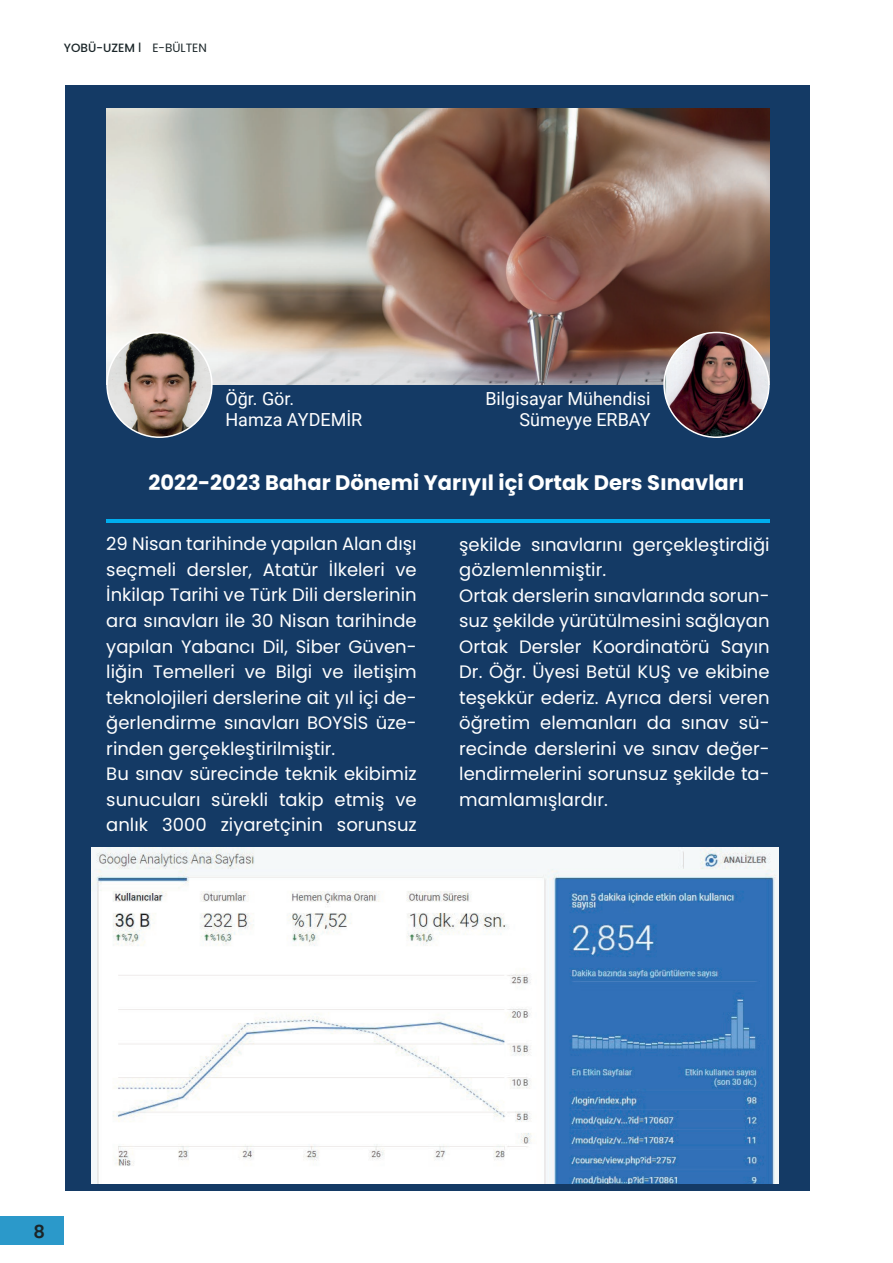
<style>
.page{position:relative;width:893px;height:1263px;background:#fff}
.page>*{position:absolute;margin:0;border:0;box-sizing:border-box;transform-origin:0 0}
.t1{font:700 21px "Poppins";color:#fff}
.t2{font:18px/25.5px "Poppins";color:#fff}
.t3{font:18px/21.6px "Roboto";color:#fff}
.t4{font:600 18px "Poppins";color:#1b2528}
.t5{font:500 12px "Poppins";color:#1b2629}
.s1{font-weight:400;font-size:13.5px}
.s2{font-weight:400}
</style>
<div class="page">
<div style="left:0;top:1216px;width:64px;height:29px;background:#2b99ca"></div>
<div style="left:66px;top:85px;width:744px;height:1106px;background:#143a65"></div>
<hr style="left:106px;top:519px;width:664px;height:4px;background:#00aeef">
<img style="left:106px;top:108px;width:664px;height:277px">
<img style="left:107px;top:332px;width:105px;height:105px;border-radius:52px">
<div style="left:106px;top:332px;width:107px;height:106px;border:2px solid #fff;border-radius:50%"></div>
<img style="left:664px;top:332px;width:105px;height:105px;border-radius:52px">
<div style="left:663px;top:332px;width:107px;height:106px;border:2px solid #fff;border-radius:50%"></div>
<img style="left:91px;top:847px;width:687px;height:336px">
<p class="t5" style="left:64px;top:41px;width:145px">YOBÜ-UZEM <span class="s1">I</span> <span class="s2">E-BÜLTEN</span></p>
<p class="t3" style="left:225px;top:387px;width:139px">Öğr. Gör.<br>Hamza AYDEMİR</p>
<p class="t3" style="left:485px;top:387px;width:167px;text-align:right">Bilgisayar Mühendisi<br>Sümeyye ERBAY</p>
<p class="t1" style="left:148px;top:470px;width:598px">2022-2023 Bahar Dönemi Yarıyıl içi Ortak Ders Sınavları</p>
<p class="t2" style="left:106px;top:531px;width:312px">29 Nisan tarihinde yapılan Alan dışı seçmeli dersler, Atatür İlkeleri ve İnkilap Tarihi ve Türk Dili derslerinin ara sınavları ile 30 Nisan tarihinde yapılan Yabancı Dil, Siber Güven&shy;liğin Temelleri ve Bilgi ve iletişim teknolojileri derslerine ait yıl içi de&shy;ğerlendirme sınavları BOYSİS üze&shy;rinden gerçekleştirilmiştir.<br>Bu sınav sürecinde teknik ekibimiz sunucuları sürekli takip etmiş ve anlık 3000 ziyaretçinin sorunsuz</p>
<p class="t2" style="left:459px;top:532px;width:312px">şekilde sınavlarını gerçekleştirdiği gözlemlenmiştir.<br>Ortak derslerin sınavlarında sorun&shy;suz şekilde yürütülmesini sağlayan<br>Ortak Dersler Koordinatörü Sayın<br>Dr. Öğr. Üyesi Betül KUŞ ve ekibine teşekkür ederiz. Ayrıca dersi veren öğretim elemanları da sınav sü&shy;recinde derslerini ve sınav değer&shy;lendirmelerini sorunsuz şekilde ta&shy;mamlamışlardır.</p>
<p class="t4" style="left:34px;top:1221px;width:13px">8</p>
</div>
